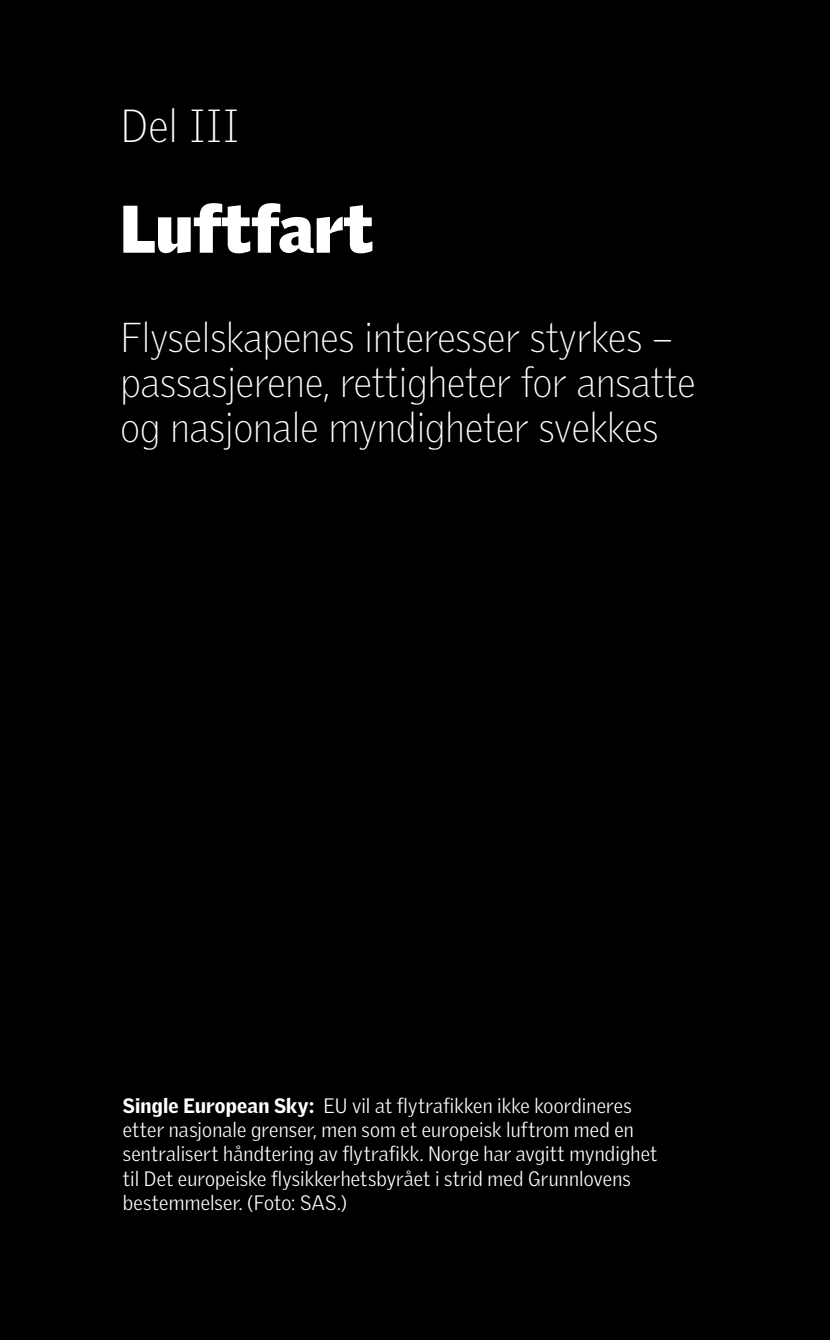
<style>
.page{position:relative;width:830px;height:1340px;background:#fff}
.page>*{position:absolute;margin:0;border:0;box-sizing:border-box;transform-origin:0 0}
.t1{font:900 65.25px "Griffith Gothic";color:#fff}
.t2{font:100 45px "Griffith Gothic";color:#fff}
.t3{font:100 40.5px/45px "Griffith Gothic";color:#fff}
.t4{font:300 20.25px/24.3px "Griffith Gothic";letter-spacing:.01em;color:#fff}
.s1{font-weight:900}
</style>
<div class="page">
<div style="left:0;top:0;width:829px;height:1339px;background:#000"></div>
<h2 class="t2" style="left:121px;top:99px;width:120px">Del III</h2>
<h1 class="t1" style="left:121px;top:189px;width:254px">Luftfart</h1>
<h3 class="t3" style="left:121px;top:314px;width:576px">Flyselskapenes interesser styrkes – passasjerene, rettigheter for ansatte og nasjonale myndigheter svekkes</h3>
<p class="t4" style="left:123px;top:1093px;width:535px"><span class="s1">Single European Sky:</span> EU vil at flytrafikken ikke koordineres etter nasjonale grenser, men som et europeisk luftrom med en sentralisert håndtering av flytrafikk. Norge har avgitt myndighet til Det europeiske flysikkerhetsbyrået i strid med Grunnlovens bestemmelser. (Foto: SAS.)</p>
</div>
